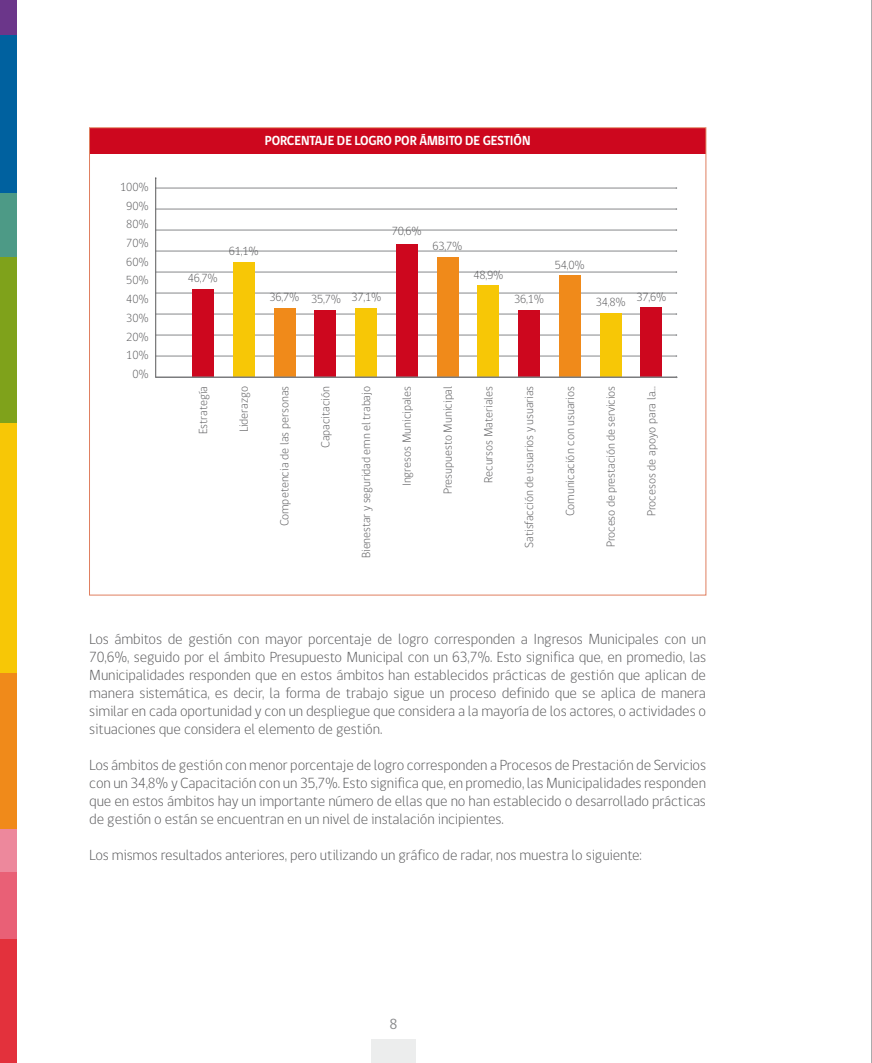
<style>
.page{position:relative;width:872px;height:1063px;background:#fff}
.page>*{position:absolute;margin:0;border:0;box-sizing:border-box;transform-origin:0 0}
.t1{font:300 15px/18px "gob CL";letter-spacing:-.01em;color:#58585a;text-align:justify}
.t2{font:15px "gob CL";color:#87888a}
.t3{font:700 13.5px "gob CL";letter-spacing:-.01em;color:#fff;scale:.95 1}
.t4{font:300 12px/18.8px "gob CL";letter-spacing:-.01em;color:#58585a;text-align:right}
</style>
<div class="page">
<div style="left:0;top:921px;width:17px;height:142px;background:#e3313c"></div>
<div style="left:0;top:869px;width:17px;height:70px;background:#e96076"></div>
<div style="left:0;top:191px;width:17px;height:69px;background:#4d9a86"></div>
<div style="left:0;top:257px;width:17px;height:169px;background:#7fa21b"></div>
<div style="left:0;top:672px;width:17px;height:158px;background:#f08a1a"></div>
<div style="left:0;top:35px;width:17px;height:158px;background:#00619f"></div>
<div style="left:0;top:424px;width:17px;height:249px;background:#f7c706"></div>
<div style="left:0;top:830px;width:17px;height:42px;background:#ed889c"></div>
<div style="left:0;top:0;width:17px;height:35px;background:#6b368a"></div>
<div style="left:371px;top:1040px;width:45px;height:23px;background:#eceded"></div>
<hr style="left:871px;top:0;width:1px;height:1063px;background:#58585a">
<div style="left:89px;top:128px;width:617px;height:25px;background:#cd071e"></div>
<svg style="left:155px;top:178px;width:522px;height:200px"></svg>
<hr style="left:156px;top:377px;width:520px;height:1px;background:#87888a">
<p class="t4" style="left:120px;top:178px;width:30px">100%<br>90%<br>80%<br>70%<br>60%<br>50%<br>40%<br>30%<br>20%<br>10%<br>0%</p>
<p class="t3" style="left:265px;top:132px;width:16px">PORCENTA</p>
<p class="t3" style="left:322px;top:132px;width:43px">JEDE LOGRO</p>
<p class="t3" style="left:394px;top:132px;width:145px">POR ÁMBITO DE GESTIÓN</p>
<p class="t4" style="left:188px;top:269px;width:31px">46,7%</p>
<p class="t4" style="left:229px;top:242px;width:31px">61,1%</p>
<p class="t4" style="left:269px;top:288px;width:31px">36,7%</p>
<p class="t4" style="left:392px;top:222px;width:31px">70,6%</p>
<p class="t4" style="left:311px;top:289px;width:31px">35,7%</p>
<p class="t4" style="left:351px;top:288px;width:31px">37,1%</p>
<p class="t4" style="left:432px;top:237px;width:31px">63,7%</p>
<p class="t4" style="left:473px;top:266px;width:31px">48,9%</p>
<p class="t4" style="left:514px;top:289px;width:31px">36,1%</p>
<p class="t4" style="left:555px;top:255px;width:31px">54,0%</p>
<p class="t4" style="left:595px;top:293px;width:31px">34,8%</p>
<p class="t4" style="left:636px;top:288px;width:31px">37,6%</p>
<p class="t4" style="left:194px;top:434px;width:50px;rotate:-90deg">Estrategía</p>
<p class="t4" style="left:235px;top:432px;width:48px;rotate:-90deg">Liderazgo</p>
<p class="t4" style="left:275px;top:526px;width:142px;rotate:-90deg">Competencia de las personas</p>
<p class="t4" style="left:316px;top:448px;width:64px;rotate:-90deg">Capacitación</p>
<p class="t4" style="left:357px;top:558px;width:174px;rotate:-90deg">Bienestar y seguridad emn el trabajo</p>
<p class="t4" style="left:398px;top:486px;width:102px;rotate:-90deg">Ingresos Municipales</p>
<p class="t4" style="left:438px;top:494px;width:110px;rotate:-90deg">Presupuesto Municipal</p>
<p class="t4" style="left:479px;top:483px;width:98px;rotate:-90deg">Recursos Materiales</p>
<p class="t4" style="left:520px;top:548px;width:163px;rotate:-90deg">Satisfacción de usuarios y usuarias</p>
<p class="t4" style="left:561px;top:516px;width:132px;rotate:-90deg">Comunicación con usuarios</p>
<p class="t4" style="left:601px;top:547px;width:163px;rotate:-90deg">Proceso de prestación de servicios</p>
<p class="t4" style="left:642px;top:516px;width:132px;rotate:-90deg">Procesos de apoyo para la...</p>
<p class="t1" style="left:89px;top:631px;width:618px">Los ámbitos de gestión con mayor porcentaje de logro corresponden a Ingresos Municipales con un 70,6%, seguido por el ámbito Presupuesto Municipal con un 63,7%. Esto significa que, en promedio, las Municipalidades responden que en estos ámbitos han establecidos prácticas de gestión que aplican de manera sistemática, es decir, la forma de trabajo sigue un proceso definido que se aplica de manera similar en cada oportunidad y con un despliegue que considera a la mayoría de los actores, o actividades o situaciones que considera el elemento de gestión.</p>
<p class="t1" style="left:89px;top:757px;width:618px">Los ámbitos de gestión con menor porcentaje de logro corresponden a Procesos de Prestación de Servicios con un 34,8% y Capacitación con un 35,7%. Esto significa que, en promedio, las Municipalidades responden que en estos ámbitos hay un importante número de ellas que no han establecido o desarrollado prácticas de gestión o están se encuentran en un nivel de instalación incipientes.</p>
<p class="t1" style="left:89px;top:847px;width:554px">Los mismos resultados anteriores, pero utilizando un gráfico de radar, nos muestra lo siguiente:</p>
<p class="t2" style="left:389px;top:1013px;width:10px">8</p>
</div>
